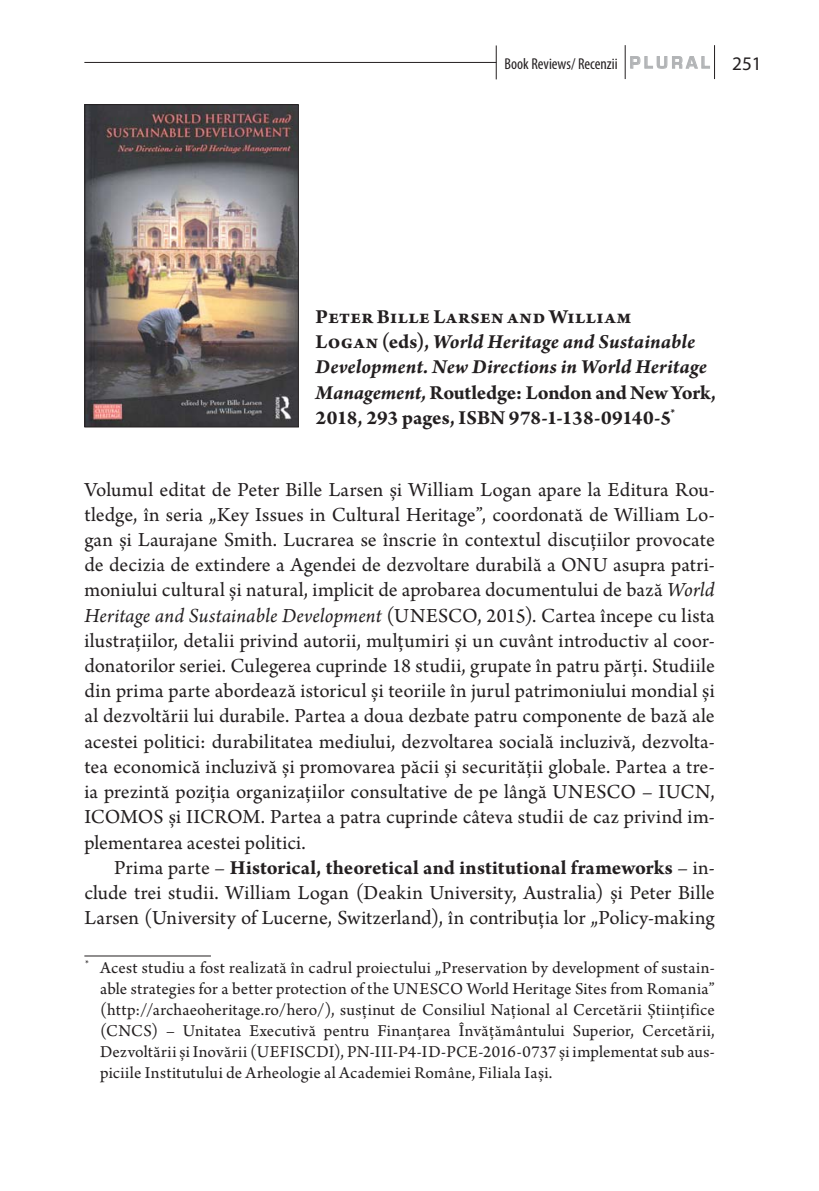
<style>
.page{position:relative;width:819px;height:1191px;background:#fff}
.page>*{position:absolute;margin:0;border:0;box-sizing:border-box;transform-origin:0 0}
.t1{font:21px/25.2px "Arno Pro";letter-spacing:.015em;color:#231f20;text-align:justify}
.t2{font:700 21px/25.2px "Arno Pro";letter-spacing:.015em;color:#231f20}
.t3{font:17.5px/21px "Arno Pro";letter-spacing:.02em;color:#231f20;text-align:justify}
.t4{font:condensed 15.75px "Myriad Pro";color:#231f20}
.s1{font-family:"Eurostile";font-weight:700;font-stretch:normal;font-size:17.5px;color:#b2b4b6}
.s2{font-stretch:normal;font-size:19.25px}
.s3{font-style:italic}
.s4{font-weight:700}
</style>
<div class="page">
<hr style="left:714px;top:45px;width:1px;height:34px;background:#231f20">
<hr style="left:625px;top:45px;width:1px;height:34px;background:#231f20">
<hr style="left:496px;top:45px;width:1px;height:34px;background:#231f20">
<hr style="left:84px;top:62px;width:412px;height:1px;background:#231f20">
<img style="left:86px;top:106px;width:211px;height:319px">
<div style="left:84px;top:104px;width:215px;height:323px;border:1px solid #231f20"></div>
<hr style="left:84px;top:955px;width:127px;height:1px;background:#231f20">
<p class="t4" style="left:504px;top:58px;width:259px">Book Reviews/ Recenzii <span class="s1">P L U R A L</span> <span class="s2">251</span></p>
<p class="t2" style="left:315px;top:305px;width:402px">Peter Bille Larsen and William<br>Logan (eds), <span class="s3">World Heritage and Sustainable Development. New Directions in World Heritage Management,</span> Routledge: London and New York, 2018, 293 pages, ISBN 978-1-138-09140-5<sup>*</sup></p>
<p class="t1" style="left:84px;top:478px;width:632px">Volumul editat de Peter Bille Larsen și William Logan apare la Editura Rou&shy;tledge, în seria „Key Issues in Cultural Heritage”, coordonată de William Lo&shy;gan și Laurajane Smith. Lucrarea se înscrie în contextul discuțiilor provocate de decizia de extindere a Agendei de dezvoltare durabilă a ONU asupra patri&shy;moniului cultural și natural, implicit de aprobarea documentului de bază <span class="s3">World Heritage and Sustainable Development</span> (UNESCO, 2015). Cartea începe cu lista ilustrațiilor, detalii privind autorii, mulțumiri și un cuvânt introductiv al coor&shy;donatorilor seriei. Culegerea cuprinde 18 studii, grupate în patru părți. Studiile din prima parte abordează istoricul și teoriile în jurul patrimoniului mondial și al dezvoltării lui durabile. Partea a doua dezbate patru componente de bază ale acestei politici: durabilitatea mediului, dezvoltarea socială incluzivă, dezvolta&shy;tea economică incluzivă și promovarea păcii și securității globale. Partea a tre&shy;ia prezintă poziția organizațiilor consultative de pe lângă UNESCO – IUCN, ICOMOS și IICROM. Partea a patra cuprinde câteva studii de caz privind im&shy;plementarea acestei politici.</p>
<p class="t1" style="left:84px;top:856px;width:632px;text-indent:30px">Prima parte – <span class="s4">Historical, theoretical and institutional frameworks</span> – in&shy;clude trei studii. William Logan (Deakin University, Australia) și Peter Bille Larsen (University of Lucerne, Switzerland), în contribuția lor „Policy-making</p>
<p class="t3" style="left:100px;top:958px;width:616px;text-indent:-15px"><sup>*</sup> Acest studiu a fost realizată în cadrul proiectului „Preservation by development of sustain&shy;able strategies for a better protection of the UNESCO World Heritage Sites from Romania” (http://archaeoheritage.ro/hero/), susținut de Consiliul Național al Cercetării Științifice (CNCS) – Unitatea Executivă pentru Finanțarea Învățământului Superior, Cercetării, Dezvoltării și Inovării (UEFISCDI), PN-III-P4-ID-PCE-2016-0737 și implementat sub aus&shy;piciile Institutului de Arheologie al Academiei Române, Filiala Iași.</p>
</div>
